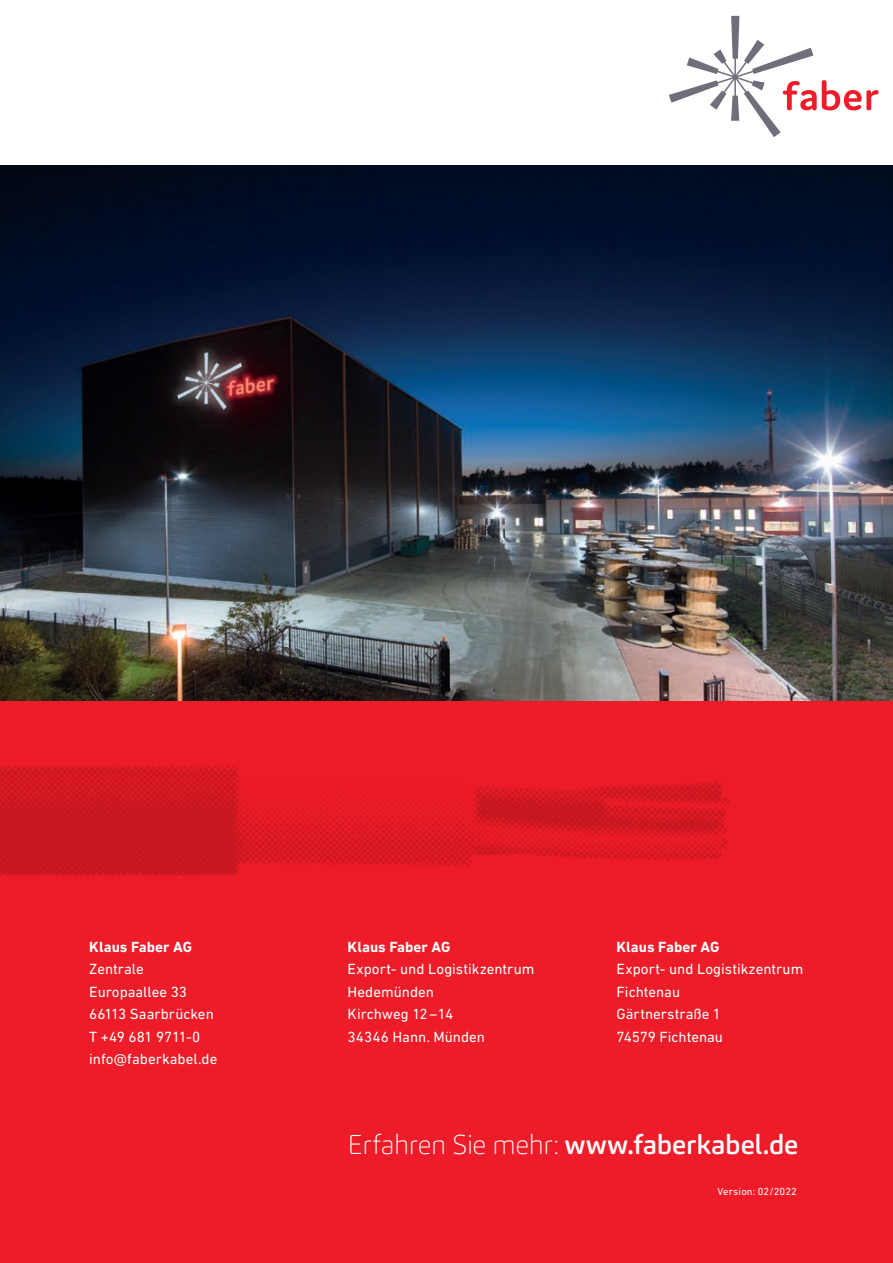
<style>
.page{position:relative;width:893px;height:1263px;background:#fff}
.page>*{position:absolute;margin:0;border:0;box-sizing:border-box;transform-origin:0 0}
.t1{font:500 27px "Carnas";color:#fff}
.t2{font:15px/22.5px "DIN Next W1 G";color:#fff}
.t3{font:700 15px "DIN Next W1 G";letter-spacing:.005em;color:#fff}
.t4{font:10.5px "DIN Next W1 G";letter-spacing:.01em;color:#fff}
.s1{font-weight:100}
</style>
<div class="page">
<img style="left:0;top:166px;width:893px;height:536px">
<div style="left:0;top:702px;width:893px;height:561px;background:#ee1c28"></div>
<img style="left:0;top:765px;width:730px;height:111px">
<svg style="left:669px;top:16px;width:209px;height:121px"></svg>
<p class="t3" style="left:89px;top:938px;width:104px">Klaus Faber AG</p>
<p class="t2" style="left:89px;top:958px;width:130px">Zentrale<br>Europaallee 33<br>66113 Saarbrücken<br>T +49 681 9711-0 info@faberkabel.de</p>
<p class="t3" style="left:348px;top:938px;width:104px">Klaus Faber AG</p>
<p class="t2" style="left:348px;top:958px;width:188px">Export- und Logistikzentrum<br>Hedemünden<br>Kirchweg 12–14<br>34346 Hann. Münden</p>
<p class="t3" style="left:617px;top:938px;width:104px">Klaus Faber AG</p>
<p class="t2" style="left:617px;top:958px;width:188px">Export- und Logistikzentrum<br>Fichtenau<br>Gärtnerstraße 1<br>74579 Fichtenau</p>
<h1 class="t1" style="left:348px;top:1127px;width:452px"><span class="s1">Erfahren Sie mehr:</span> www.faberkabel.de</h1>
<p class="t4" style="left:717px;top:1185px;width:81px">Version: 02/2022</p>
</div>
